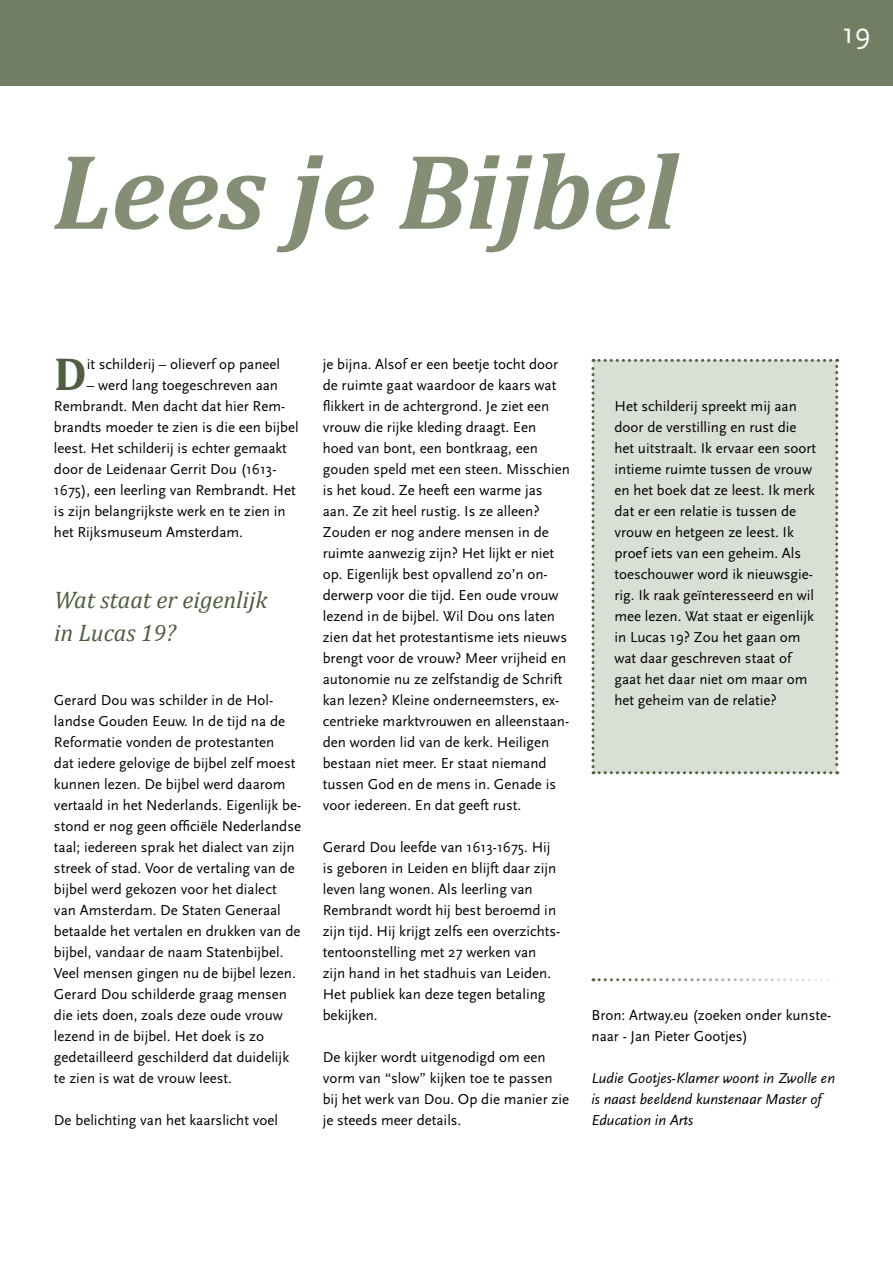
<style>
.page{position:relative;width:893px;height:1263px;background:#fff}
.page>*{position:absolute;margin:0;border:0;box-sizing:border-box;transform-origin:0 0}
.t1{font:italic 700 108px "Cambria";color:#838e74}
.t2{font:700 46.5px "Cambria";color:#515e41}
.t3{font:30px "Scala Sans";color:#fff}
.t4{font:italic 24px/33.9px "Cambria";color:#515e41}
.t5{font:15px/21px "Scala Sans";color:#000}
.t6{font:italic 15px/21px "Scala Sans";color:#000}
</style>
<div class="page">
<div style="left:591px;top:359px;width:247px;height:415px;background:#dadfd5"></div>
<svg style="left:593px;top:978px;width:236px;height:3px"></svg>
<div style="left:0;top:0;width:893px;height:85px;background:#727e63"></div>
<h1 class="t1" style="left:54px;top:126px;width:625px">Lees je Bijbel</h1>
<h3 class="t3" style="left:843px;top:17px;width:30px">19</h3>
<h2 class="t2" style="left:54px;top:346px;width:34px">D</h2>
<p class="t5" style="left:87px;top:354px;width:195px">it schilderij – olieverf op paneel</p>
<p class="t5" style="left:54px;top:375px;width:246px;text-indent:33px">– werd lang toegeschreven aan Rembrandt. Men dacht dat hier Rem&shy;brandts moeder te zien is die een bijbel leest. Het schilderij is echter gemaakt door de Leidenaar Gerrit Dou (1613- 1675), een leerling van Rembrandt. Het is zijn belangrijkste werk en te zien in het Rijksmuseum Amsterdam.</p>
<h3 class="t4" style="left:54px;top:582px;width:215px">Wat staat er eigenlijk in Lucas 19?</h3>
<p class="t5" style="left:54px;top:690px;width:249px">Gerard Dou was schilder in de Hol&shy;landse Gouden Eeuw. In de tijd na de Reformatie vonden de protestanten<br>dat iedere gelovige de bijbel zelf moest kunnen lezen. De bijbel werd daarom vertaald in het Nederlands. Eigenlijk be&shy;stond er nog geen officiële Nederlandse taal; iedereen sprak het dialect van zijn streek of stad. Voor de vertaling van de bijbel werd gekozen voor het dialect van Amsterdam. De Staten Generaal betaalde het vertalen en drukken van de bijbel, vandaar de naam Statenbijbel.<br>Veel mensen gingen nu de bijbel lezen.<br>Gerard Dou schilderde graag mensen die iets doen, zoals deze oude vrouw lezend in de bijbel. Het doek is zo gedetailleerd geschilderd dat duidelijk te zien is wat de vrouw leest.</p>
<p class="t5" style="left:54px;top:1110px;width:226px">De belichting van het kaarslicht voel</p>
<p class="t5" style="left:323px;top:354px;width:249px">je bijna. Alsof er een beetje tocht door de ruimte gaat waardoor de kaars wat flikkert in de achtergrond. Je ziet een vrouw die rijke kleding draagt. Een hoed van bont, een bontkraag, een gouden speld met een steen. Misschien is het koud. Ze heeft een warme jas aan. Ze zit heel rustig. Is ze alleen?<br>Zouden er nog andere mensen in de ruimte aanwezig zijn? Het lijkt er niet op. Eigenlijk best opvallend zo’n on&shy;derwerp voor die tijd. Een oude vrouw lezend in de bijbel. Wil Dou ons laten zien dat het protestantisme iets nieuws brengt voor de vrouw? Meer vrijheid en autonomie nu ze zelfstandig de Schrift kan lezen? Kleine onderneemsters, ex&shy;centrieke marktvrouwen en alleenstaan&shy;den worden lid van de kerk. Heiligen bestaan niet meer. Er staat niemand tussen God en de mens in. Genade is voor iedereen. En dat geeft rust.</p>
<p class="t5" style="left:323px;top:837px;width:239px">Gerard Dou leefde van 1613-1675. Hij is geboren in Leiden en blijft daar zijn leven lang wonen. Als leerling van Rembrandt wordt hij best beroemd in zijn tijd. Hij krijgt zelfs een overzichts&shy;tentoonstelling met 27 werken van zijn hand in het stadhuis van Leiden.<br>Het publiek kan deze tegen betaling bekijken.</p>
<p class="t5" style="left:323px;top:1047px;width:248px">De kijker wordt uitgenodigd om een vorm van “slow” kijken toe te passen bij het werk van Dou. Op die manier zie je steeds meer details.</p>
<p class="t5" style="left:614px;top:396px;width:203px">Het schilderij spreekt mij aan door de verstilling en rust die het uitstraalt. Ik ervaar een soort intieme ruimte tussen de vrouw en het boek dat ze leest. Ik merk dat er een relatie is tussen de vrouw en hetgeen ze leest. Ik proef iets van een geheim. Als toeschouwer word ik nieuwsgie&shy;rig. Ik raak geïnteresseerd en wil mee lezen. Wat staat er eigenlijk in Lucas 19? Zou het gaan om wat daar geschreven staat of gaat het daar niet om maar om het geheim van de relatie?</p>
<p class="t5" style="left:591px;top:1005px;width:241px">Bron: Artway.eu (zoeken onder kunste&shy;naar - Jan Pieter Gootjes)</p>
<p class="t6" style="left:591px;top:1068px;width:245px">Ludie Gootjes-Klamer woont in Zwolle en is naast beeldend kunstenaar Master of<br>Education in Arts</p>
</div>
